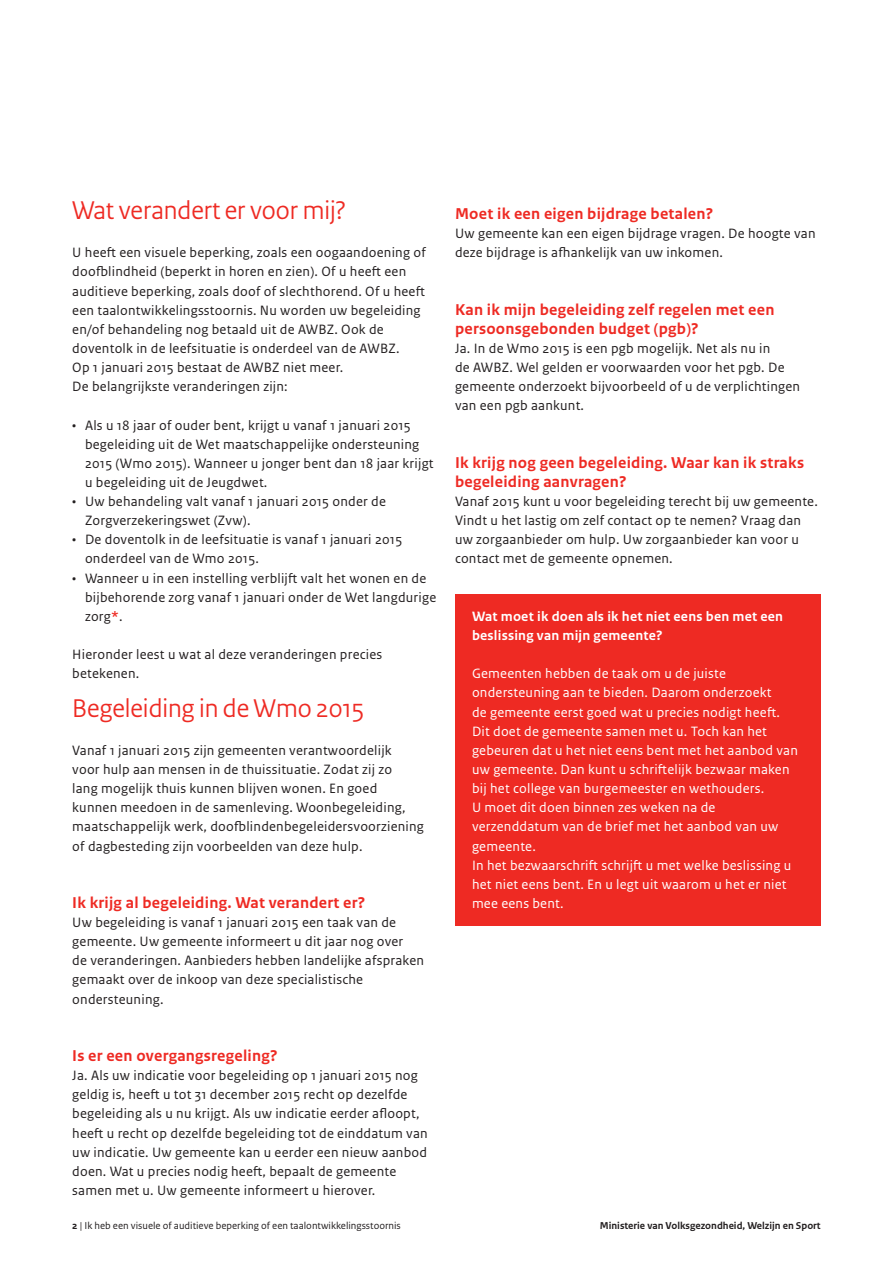
<style>
.page{position:relative;width:893px;height:1263px;background:#fff}
.page>*{position:absolute;margin:0;border:0;box-sizing:border-box;transform-origin:0 0}
.vws_06_-_Kop_niveau{font:27px "Rijksoverheid Sans Heading";color:#ee2a23}
.vws_08_-_Tussenkop_t{font:700 16.5px/19.2px "Rijksoverheid Sans Text";letter-spacing:.015em;color:#ee2a23}
.vws_11_-_Plat{font:14.25px/19.2px "Rijksoverheid Sans Text";letter-spacing:.015em;color:#231f20}
.vws_19_-_Kader_plat{font:14.25px/19.2px "Rijksoverheid Sans Text";letter-spacing:.015em;color:#fff}
.vws_08_-_Tussenkop_t-2{font:14.25px/19.2px "Rijksoverheid Sans Text";letter-spacing:.015em;color:#231f20}
.vws_11_-_Plat-2{font:700 14.25px/19.2px "Rijksoverheid Sans Text";letter-spacing:.015em;color:#fff}
.t1{font:10.5px "Rijksoverheid Sans Text";color:#231f20}
.t2{font:700 10.5px "Rijksoverheid Sans Text";color:#231f20}
.s1{font-weight:700;color:#ee2a23}
.s2{font-weight:700}
</style>
<div class="page">
<div style="left:455px;top:594px;width:366px;height:332px;background:#ee2a23"></div>
<p class="vws_06_-_Kop_niveau" style="left:72px;top:195px;width:275px">Wat verandert er voor mij?</p>
<p class="vws_11_-_Plat" style="left:72px;top:243px;width:355px">U heeft een visuele beperking, zoals een oogaandoening of doofblindheid (beperkt in horen en zien). Of u heeft een auditieve beperking, zoals doof of slechthorend. Of u heeft een taalontwikkelingsstoornis. Nu worden uw begeleiding en/of behandeling nog betaald uit de AWBZ. Ook de doventolk in de leefsituatie is onderdeel van de AWBZ.</p>
<p class="vws_11_-_Plat" style="left:72px;top:358px;width:272px">Op 1 januari 2015 bestaat de AWBZ niet meer.</p>
<p class="vws_11_-_Plat" style="left:72px;top:377px;width:217px">De belangrijkste veranderingen zijn:</p>
<p class="vws_11_-_Plat" style="left:85px;top:415px;width:350px;text-indent:-13px">• Als u 18 jaar of ouder bent, krijgt u vanaf 1 januari 2015 begeleiding uit de Wet maatschappelijke ondersteuning 2015 (Wmo 2015). Wanneer u jonger bent dan 18 jaar krijgt u begeleiding uit de Jeugdwet.</p>
<p class="vws_11_-_Plat" style="left:85px;top:492px;width:302px;text-indent:-13px">• Uw behandeling valt vanaf 1 januari 2015 onder de<br>Zorgverzekeringswet (Zvw).</p>
<p class="vws_11_-_Plat" style="left:85px;top:530px;width:319px;text-indent:-13px">• De doventolk in de leefsituatie is vanaf 1 januari 2015 onderdeel van de Wmo 2015.</p>
<p class="vws_11_-_Plat" style="left:85px;top:568px;width:353px;text-indent:-13px">• Wanneer u in een instelling verblijft valt het wonen en de bijbehorende zorg vanaf 1 januari onder de Wet langdurige zorg<span class="s1">*</span>.</p>
<p class="vws_11_-_Plat" style="left:72px;top:645px;width:312px">Hieronder leest u wat al deze veranderingen precies betekenen.</p>
<p class="vws_06_-_Kop_niveau" style="left:72px;top:692px;width:293px">Begeleiding in de Wmo 2015</p>
<p class="vws_11_-_Plat" style="left:72px;top:741px;width:321px">Vanaf 1 januari 2015 zijn gemeenten verantwoordelijk</p>
<p class="vws_11_-_Plat" style="left:72px;top:760px;width:321px">voor hulp aan mensen in de thuissituatie. Zodat zij zo</p>
<p class="vws_11_-_Plat" style="left:72px;top:779px;width:306px">lang mogelijk thuis kunnen blijven wonen. En goed</p>
<p class="vws_11_-_Plat" style="left:72px;top:798px;width:353px">kunnen meedoen in de samenleving. Woonbegeleiding, maatschappelijk werk, doofblindenbegeleidersvoorziening of dagbesteding zijn voorbeelden van deze hulp.</p>
<p class="vws_08_-_Tussenkop_t" style="left:72px;top:893px;width:294px">Ik krijg al begeleiding. Wat verandert er?</p>
<p class="vws_11_-_Plat" style="left:72px;top:913px;width:333px">Uw begeleiding is vanaf 1 januari 2015 een taak van de gemeente. Uw gemeente informeert u dit jaar nog over</p>
<p class="vws_11_-_Plat" style="left:72px;top:951px;width:353px">de veranderingen. Aanbieders hebben landelijke afspraken gemaakt over de inkoop van deze specialistische ondersteuning.</p>
<p class="vws_08_-_Tussenkop_t" style="left:72px;top:1046px;width:207px">Is er een overgangsregeling?</p>
<p class="vws_11_-_Plat" style="left:72px;top:1066px;width:357px">Ja. Als uw indicatie voor begeleiding op 1 januari 2015 nog geldig is, heeft u tot 31 december 2015 recht op dezelfde begeleiding als u nu krijgt. Als uw indicatie eerder afloopt, heeft u recht op dezelfde begeleiding tot de einddatum van uw indicatie. Uw gemeente kan u eerder een nieuw aanbod doen. Wat u precies nodig heeft, bepaalt de gemeente samen met u. Uw gemeente informeert u hierover.</p>
<p class="vws_08_-_Tussenkop_t" style="left:455px;top:204px;width:260px">Moet ik een eigen bijdrage betalen?</p>
<p class="vws_11_-_Plat" style="left:455px;top:224px;width:362px">Uw gemeente kan een eigen bijdrage vragen. De hoogte van deze bijdrage is afhankelijk van uw inkomen.</p>
<p class="vws_08_-_Tussenkop_t" style="left:455px;top:300px;width:321px">Kan ik mijn begeleiding zelf regelen met een persoonsgebonden budget (pgb)?</p>
<p class="vws_11_-_Plat" style="left:455px;top:339px;width:317px">Ja. In de Wmo 2015 is een pgb mogelijk. Net als nu in</p>
<p class="vws_11_-_Plat" style="left:455px;top:358px;width:347px">de AWBZ. Wel gelden er voorwaarden voor het pgb. De gemeente onderzoekt bijvoorbeeld of u de verplichtingen van een pgb aankunt.</p>
<p class="vws_08_-_Tussenkop_t" style="left:455px;top:453px;width:351px">Ik krijg nog geen begeleiding. Waar kan ik straks begeleiding aanvragen?</p>
<p class="vws_08_-_Tussenkop_t-2" style="left:455px;top:492px;width:364px">Vanaf 2015 kunt u voor begeleiding terecht bij uw gemeente.<br>Vindt u het lastig om zelf contact op te nemen? Vraag dan uw zorgaanbieder om hulp. Uw zorgaanbieder kan voor u contact met de gemeente opnemen.</p>
<p class="vws_11_-_Plat-2" style="left:472px;top:607px;width:313px">Wat moet ik doen als ik het niet eens ben met een beslissing van mijn gemeente?</p>
<p class="vws_19_-_Kader_plat" style="left:472px;top:664px;width:301px">Gemeenten hebben de taak om u de juiste ondersteuning aan te bieden. Daarom onderzoekt</p>
<p class="vws_19_-_Kader_plat" style="left:472px;top:702px;width:309px">de gemeente eerst goed wat u precies nodigt heeft.</p>
<p class="vws_19_-_Kader_plat" style="left:472px;top:722px;width:327px">Dit doet de gemeente samen met u. Toch kan het gebeuren dat u het niet eens bent met het aanbod van uw gemeente. Dan kunt u schriftelijk bezwaar maken bij het college van burgemeester en wethouders.</p>
<p class="vws_19_-_Kader_plat" style="left:472px;top:798px;width:308px">U moet dit doen binnen zes weken na de verzenddatum van de brief met het aanbod van uw gemeente.</p>
<p class="vws_19_-_Kader_plat" style="left:472px;top:856px;width:321px">In het bezwaarschrift schrijft u met welke beslissing u het niet eens bent. En u legt uit waarom u het er niet mee eens bent.</p>
<p class="t1" style="left:72px;top:1219px;width:330px"><span class="s2">2</span> | Ik heb een visuele of auditieve beperking of een taalontwikkelingsstoornis</p>
<p class="t2" style="left:600px;top:1219px;width:222px">Ministerie van Volksgezondheid, Welzijn en Sport</p>
</div>
